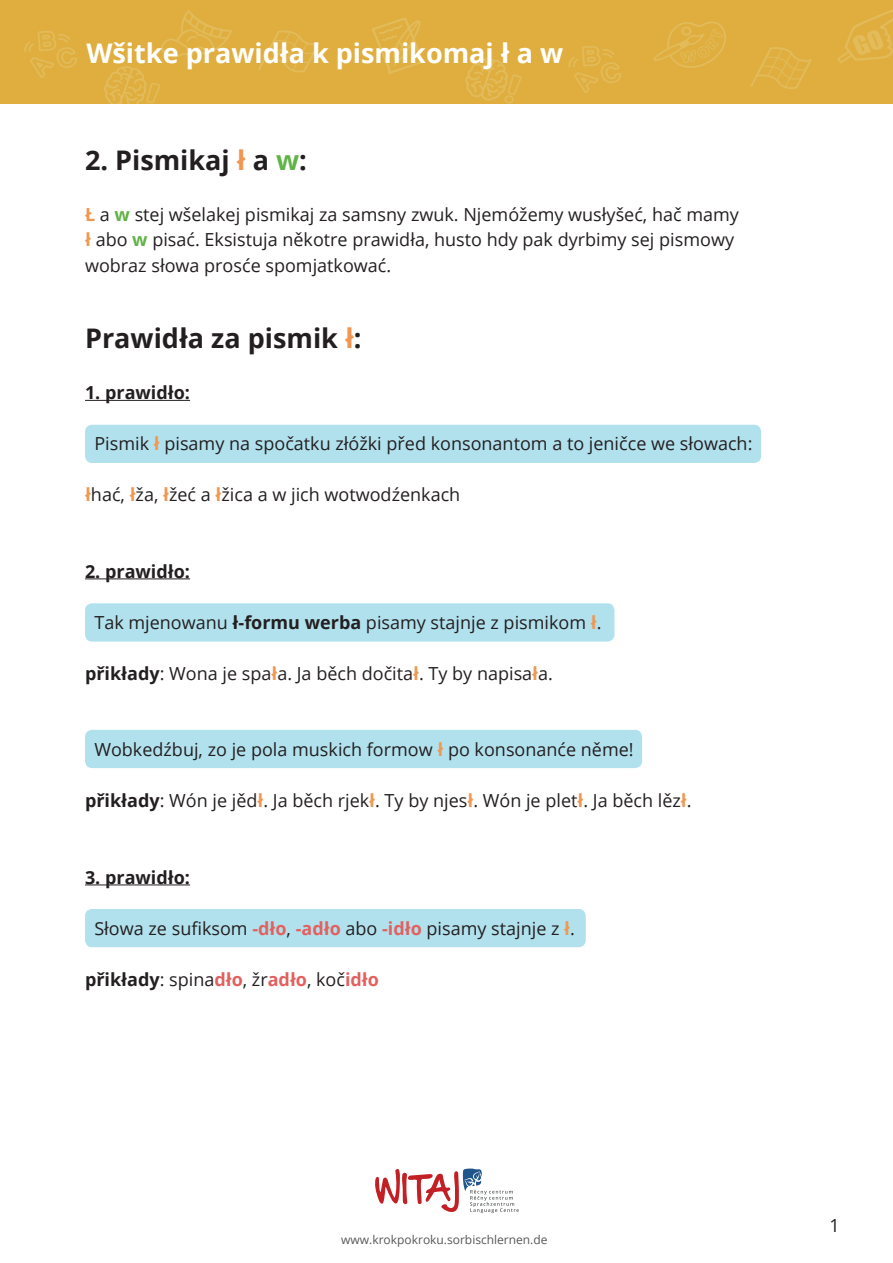
<style>
.page{position:relative;width:893px;height:1263px;background:#fff}
.page>*{position:absolute;margin:0;border:0;box-sizing:border-box;transform-origin:0 0}
.t1{font:700 27px "Open Sans";color:#231f20}
.t2{font:700 27px "Open Sans";color:#fff}
.t3{font:18px/25.5px "Open Sans";color:#231f20}
.t4{font:700 18px "Open Sans";color:#231f20}
.t5{font:12px "Open Sans";color:#57585a}
.s1{color:#f09851}
.s2{color:#61b247}
.s3{font-weight:700;color:#f09851}
.s4{font-weight:700;color:#61b247}
.s5{font-weight:700}
.s6{font-weight:700;color:#e2615f}
</style>
<div class="page">
<div style="left:85px;top:425px;width:676px;height:38px;background:#b2e1ee;border-radius:7px"></div>
<div style="left:85px;top:603px;width:529px;height:39px;background:#b2e1ee;border-radius:7px"></div>
<div style="left:85px;top:730px;width:557px;height:38px;background:#b2e1ee;border-radius:7px"></div>
<div style="left:85px;top:909px;width:501px;height:38px;background:#b2e1ee;border-radius:7px"></div>
<img style="left:0;top:0;width:893px;height:103px">
<svg style="left:375px;top:1168px;width:144px;height:45px"></svg>
<hr style="left:85px;top:400px;width:105px;height:1px;background:#231f20">
<hr style="left:85px;top:578px;width:105px;height:1px;background:#231f20">
<hr style="left:85px;top:884px;width:105px;height:1px;background:#231f20">
<h1 class="t2" style="left:86px;top:34px;width:478px">Wšitke prawidła k pismikomaj ł a w</h1>
<h1 class="t1" style="left:85px;top:141px;width:223px">2. Pismikaj <span class="s1">ł</span> a <span class="s2">w</span>:</h1>
<p class="t3" style="left:85px;top:201px;width:655px"><span class="s3">Ł</span> a <span class="s4">w</span> stej wšelakej pismikaj za samsny zwuk. Njemóžemy wusłyšeć, hač mamy <span class="s3">ł</span> abo <span class="s4">w</span> pisać. Eksistuja někotre prawidła, husto hdy pak dyrbimy sej pismowy wobraz słowa prosće spomjatkować.</p>
<h1 class="t1" style="left:85px;top:319px;width:278px">Prawidła za pismik <span class="s1">ł</span>:</h1>
<p class="t4" style="left:85px;top:380px;width:107px">1. prawidło:</p>
<p class="t3" style="left:94px;top:430px;width:660px">Pismik <span class="s3">ł</span> pisamy na spočatku złóžki před konsonantom a to jeničce we słowach:</p>
<p class="t3" style="left:85px;top:481px;width:377px"><span class="s3">ł</span>hać, <span class="s3">ł</span>ža, <span class="s3">ł</span>žeć a <span class="s3">ł</span>žica a w jich wotwodźenkach</p>
<p class="t4" style="left:85px;top:558px;width:107px">2. prawidło:</p>
<p class="t3" style="left:94px;top:609px;width:509px">Tak mjenowanu <span class="s5">ł-formu werba</span> pisamy stajnje z pismikom <span class="s3">ł</span>.</p>
<p class="t3" style="left:85px;top:660px;width:469px"><span class="s5">přikłady</span>: Wona je spa<span class="s3">ł</span>a. Ja běch dočita<span class="s3">ł</span>. Ty by napisa<span class="s3">ł</span>a.</p>
<p class="t3" style="left:94px;top:736px;width:541px">Wobkedźbuj, zo je pola muskich formow <span class="s3">ł</span> po konsonanće něme!</p>
<p class="t3" style="left:85px;top:787px;width:608px"><span class="s5">přikłady</span>: Wón je jěd<span class="s3">ł</span>. Ja běch rjek<span class="s3">ł</span>. Ty by njes<span class="s3">ł</span>. Wón je plet<span class="s3">ł</span>. Ja běch lěz<span class="s3">ł</span>.</p>
<p class="t4" style="left:85px;top:864px;width:107px">3. prawidło:</p>
<p class="t3" style="left:94px;top:915px;width:482px">Słowa ze sufiksom <span class="s6">-dło</span>, <span class="s6">-adło</span> abo <span class="s6">-idło</span> pisamy stajnje z <span class="s3">ł</span>.</p>
<p class="t3" style="left:85px;top:966px;width:295px"><span class="s5">přikłady</span>: spina<span class="s6">dło</span>, žr<span class="s6">adło</span>, koč<span class="s6">idło</span></p>
<p class="t5" style="left:341px;top:1231px;width:208px">www.krokpokroku.sorbischlernen.de</p>
<p class="t3" style="left:829px;top:1212px;width:12px">1</p>
</div>
